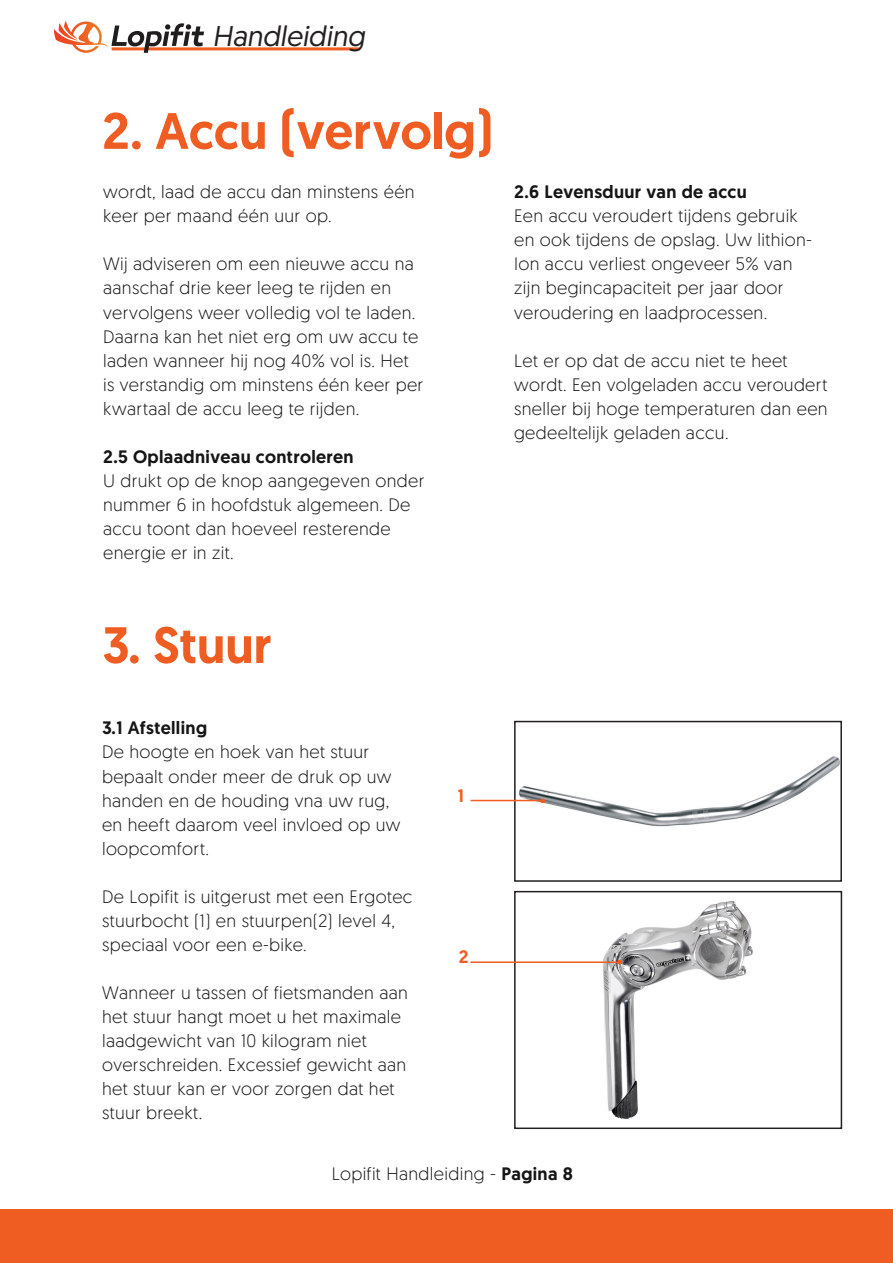
<style>
.page{position:relative;width:893px;height:1263px;background:#fff}
.page>*{position:absolute;margin:0;border:0;box-sizing:border-box;transform-origin:0 0}
.Titel{font:500 51px "Geomanist";color:#ef5d22}
.t1{font:italic 28.5px "Geomanist";color:#231f20}
.Tekst{font:300 18px/24px "Geomanist";letter-spacing:.02em;color:#151515}
.Tekst-2{font:500 18px "Geomanist";letter-spacing:.02em;color:#151515}
.Paragraaf{font:500 18px "Geomanist";letter-spacing:.02em;color:#151515}
.t2{font:500 18px "Geomanist";color:#ef5d22}
.s1{font-weight:500}
</style>
<div class="page">
<div style="left:0;top:1209px;width:893px;height:54px;background:#ef5d22"></div>
<hr style="left:112px;top:47px;width:248px;height:3px;background:#ef5d22">
<svg style="left:54px;top:21px;width:150px;height:32px"></svg>
<img style="left:520px;top:756px;width:319px;height:71px">
<div style="left:514px;top:721px;width:328px;height:161px;border:2px solid #231f20"></div>
<img style="left:602px;top:901px;width:151px;height:218px">
<div style="left:514px;top:891px;width:328px;height:238px;border:2px solid #231f20"></div>
<hr style="left:470px;top:800px;width:73px;height:1px;background:#ef5d22">
<hr style="left:470px;top:961px;width:150px;height:2px;background:#ef5d22">
<h2 class="t1" style="left:213px;top:18px;width:159px">Handleiding</h2>
<p class="Titel" style="left:102px;top:97px;width:392px">2. Accu (vervolg)</p>
<p class="Tekst" style="left:103px;top:180px;width:313px">wordt, laad de accu dan minstens één keer per maand één uur op.</p>
<p class="Tekst" style="left:103px;top:252px;width:322px">Wij adviseren om een nieuwe accu na aanschaf drie keer leeg te rijden en vervolgens weer volledig vol te laden.<br>Daarna kan het niet erg om uw accu te laden wanneer hij nog 40% vol is. Het is verstandig om minstens één keer per kwartaal de accu leeg te rijden.</p>
<p class="Tekst-2" style="left:103px;top:444px;width:252px">2.5 Oplaadniveau controleren</p>
<p class="Tekst" style="left:103px;top:468px;width:323px">U drukt op de knop aangegeven onder nummer 6 in hoofdstuk algemeen. De accu toont dan hoeveel resterende energie er in zit.</p>
<p class="Tekst-2" style="left:514px;top:180px;width:234px">2.6 Levensduur van de accu</p>
<p class="Tekst" style="left:514px;top:204px;width:299px">Een accu veroudert tijdens gebruik en ook tijdens de opslag. Uw lithion-Ion accu verliest ongeveer 5% van zijn begincapaciteit per jaar door veroudering en laadprocessen.</p>
<p class="Tekst" style="left:514px;top:348px;width:315px">Let er op dat de accu niet te heet wordt. Een volgeladen accu veroudert sneller bij hoge temperaturen dan een gedeeltelijk geladen accu.</p>
<p class="Titel" style="left:102px;top:611px;width:171px">3. Stuur</p>
<p class="Paragraaf" style="left:102px;top:716px;width:107px">3.1 Afstelling</p>
<p class="Tekst" style="left:102px;top:739px;width:300px">De hoogte en hoek van het stuur bepaalt onder meer de druk op uw handen en de houding vna uw rug, en heeft daarom veel invloed op uw loopcomfort.</p>
<p class="Tekst" style="left:102px;top:883px;width:312px">De Lopifit is uitgerust met een Ergotec stuurbocht (1) en stuurpen(2) level 4, speciaal voor een e-bike.</p>
<p class="Tekst" style="left:102px;top:979px;width:307px">Wanneer u tassen of fietsmanden aan het stuur hangt moet u het maximale laadgewicht van 10 kilogram niet overschreiden. Excessief gewicht aan het stuur kan er voor zorgen dat het stuur breekt.</p>
<p class="t2" style="left:458px;top:784px;width:8px">1</p>
<p class="t2" style="left:459px;top:945px;width:11px">2</p>
<p class="Tekst" style="left:332px;top:1161px;width:243px">Lopifit Handleiding - <span class="s1">Pagina 8</span></p>
</div>
